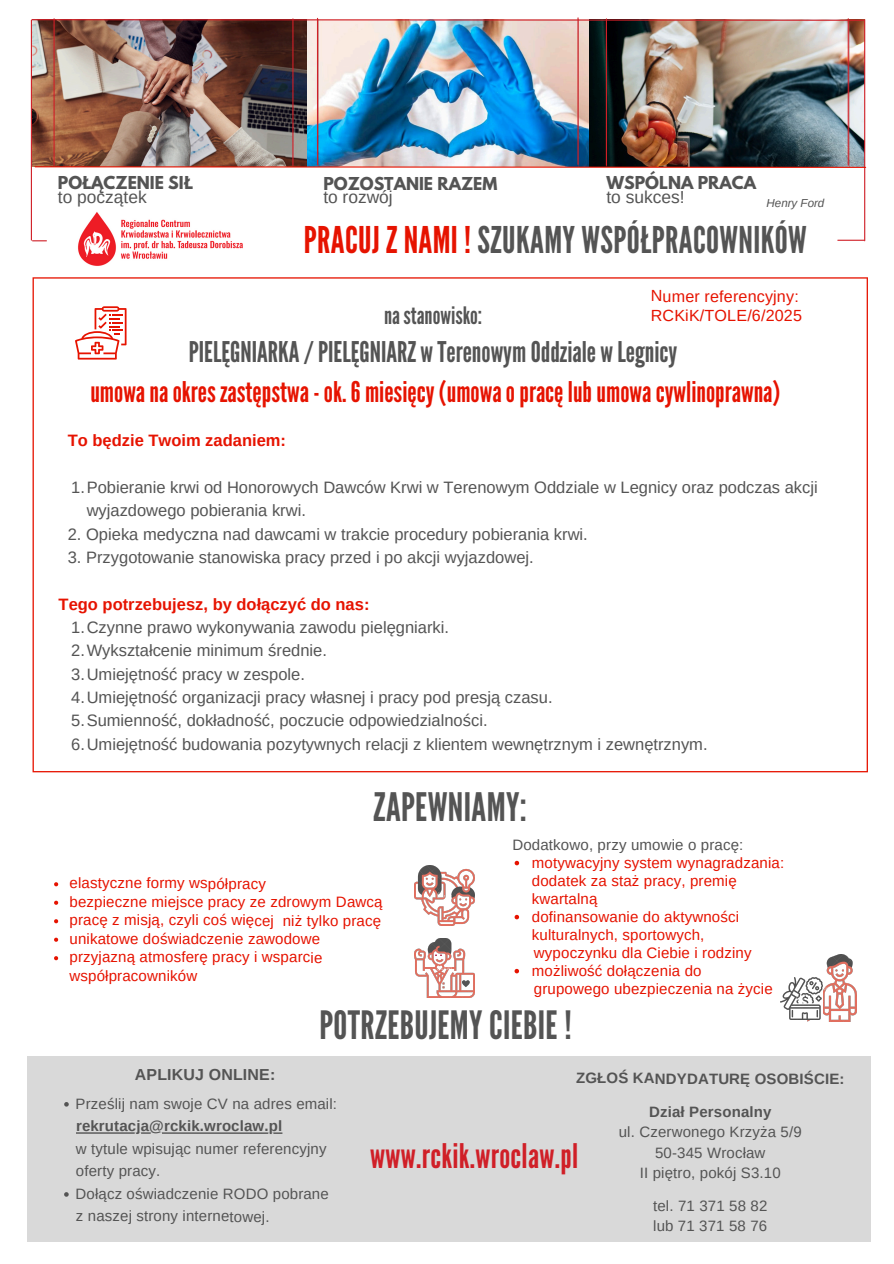
<style>
.page{position:relative;width:894px;height:1264px;background:#fff}
.page>*{position:absolute;margin:0;border:0;box-sizing:border-box;transform-origin:0 0}
.t1{font:39.15px "League Gothic";letter-spacing:.01em;color:#545454}
.t2{font:39px "League Gothic";letter-spacing:.01em;color:#545454}
.t3{font:36.75px "League Gothic";letter-spacing:.01em;color:#545454}
.t4{font:33.9px "League Gothic";letter-spacing:.01em;color:#d01f27}
.t5{font:28.5px/39.3px "League Gothic";color:#e61300;text-align:center}
.t6{font:24px "League Gothic";color:#545454}
.t7{font:17.4px "Arimo";color:#545454}
.t8{font:16.5px/23.2px "Arimo";color:#545454}
.t9{font:700 16.5px "Arimo";color:#e61300}
.t10{font:16.05px "Arimo";letter-spacing:.01em;color:#e61300}
.t11{font:700 15.9px "Arimo";letter-spacing:.01em;color:#545454}
.t12{font:700 15.75px "League Spartan";color:#545454}
.t13{font:15px/18px "Arimo";letter-spacing:.01em;color:#e61300}
.t14{font:15px/22.6px "Arimo";letter-spacing:.01em;color:#545454}
.t15{font:700 15px "Arimo";letter-spacing:.01em;color:#545454}
.t16{font:italic 11.55px "Arimo";color:#545454}
.s1{color:#e61300}
.s2{color:#545454}
</style>
<div class="page">
<img style="left:306px;top:21px;width:557px;height:145px">
<img style="left:33px;top:21px;width:273px;height:145px">
<hr style="left:31px;top:20px;width:1px;height:220px;background:#d01f27">
<hr style="left:317px;top:18px;width:1px;height:147px;background:#d01f27">
<hr style="left:577px;top:18px;width:1px;height:146px;background:#d01f27">
<hr style="left:863px;top:20px;width:2px;height:221px;background:#d01f27">
<svg style="left:31px;top:19px;width:833px;height:2px;background:#b64a4b"></svg>
<svg style="left:34px;top:166px;width:832px;height:2px;background:#ca5147"></svg>
<svg style="left:33px;top:240px;width:13px;height:1px"></svg>
<svg style="left:837px;top:240px;width:26px;height:1px"></svg>
<hr style="left:605px;top:19px;width:2px;height:146px;background:#d01f27">
<hr style="left:847px;top:19px;width:1px;height:146px;background:#d01f27">
<hr style="left:292px;top:19px;width:1px;height:146px;background:#d01f27">
<hr style="left:53px;top:19px;width:2px;height:146px;background:#d01f27">
<div style="left:27px;top:1055px;width:842px;height:186px;background:#d9d9d9"></div>
<img style="left:78px;top:212px;width:165px;height:54px">
<svg style="left:33px;top:277px;width:834px;height:495px"></svg>
<svg style="left:75px;top:306px;width:51px;height:53px"></svg>
<svg style="left:64px;top:1102px;width:5px;height:4px"></svg>
<hr style="left:76px;top:1132px;width:206px;height:1px;background:#545454">
<svg style="left:64px;top:1192px;width:5px;height:4px"></svg>
<img style="left:414px;top:865px;width:60px;height:60px">
<img style="left:414px;top:938px;width:60px;height:59px">
<svg style="left:435px;top:954px;width:7px;height:2px"></svg>
<svg style="left:54px;top:882px;width:4px;height:4px"></svg>
<svg style="left:54px;top:900px;width:4px;height:4px"></svg>
<svg style="left:54px;top:919px;width:4px;height:4px"></svg>
<svg style="left:54px;top:937px;width:4px;height:4px"></svg>
<svg style="left:54px;top:956px;width:4px;height:4px"></svg>
<svg style="left:514px;top:860px;width:5px;height:5px"></svg>
<svg style="left:514px;top:914px;width:5px;height:5px"></svg>
<svg style="left:514px;top:968px;width:5px;height:5px"></svg>
<img style="left:789px;top:954px;width:67px;height:67px">
<div style="left:784px;top:950px;width:38px;height:68px;background:#fff"></div>
<img style="left:780px;top:977px;width:42px;height:42px">
<h2 class="t12" style="left:606px;top:175px;width:151px">WSPÓLNA PRACA</h2>
<p class="t7" style="left:606px;top:187px;width:80px">to sukces!</p>
<h1 class="t12" style="left:58px;top:175px;width:136px">POŁĄCZENIE SIŁ</h1>
<p class="t7" style="left:58px;top:187px;width:90px">to początek</p>
<p class="t16" style="left:766px;top:196px;width:59px">Henry Ford</p>
<p class="t12" style="left:323px;top:175px;width:175px">POZOSTANIE RAZEM</p>
<p class="t7" style="left:323px;top:187px;width:71px">to rozwój</p>
<h1 class="t3" style="left:304px;top:219px;width:504px"><span class="s1">PRACUJ Z NAMI !</span> SZUKAMY WSPÓŁPRACOWNIKÓW</h1>
<p class="t10" style="left:650px;top:287px;width:149px">Numer referencyjny:</p>
<h1 class="t6" style="left:384px;top:301px;width:100px">nastanowisko:</h1>
<p class="t10" style="left:650px;top:306px;width:153px">RCKiK/TOLE/6/2025</p>
<h1 class="t5" style="left:90px;top:333px;width:691px"><span class="s2">PIELĘGNIARKA/PIELĘGNIARZ w Terenowym Oddziale w Legnicy </span>umowanaokreszastępstwa-ok.6 miesięcy(umowaopracęlubumowacywlinoprawna)</h1>
<p class="t9" style="left:68px;top:431px;width:220px">To będzie Twoim zadaniem:</p>
<p class="t8" style="left:87px;top:475px;width:732px;text-indent:-15px">1.Pobieranie krwi od Honorowych Dawców Krwi w Terenowym Oddziale w Legnicy oraz podczas akcji wyjazdowego pobierania krwi.</p>
<p class="t8" style="left:68px;top:522px;width:521px">2. Opieka medyczna nad dawcami w trakcie procedury pobierania krwi.</p>
<p class="t8" style="left:68px;top:545px;width:467px">3. Przygotowanie stanowiska pracy przed i po akcji wyjazdowej.</p>
<p class="t9" style="left:59px;top:594px;width:312px">Tego potrzebujesz, by dołączyć do nas:</p>
<p class="t8" style="left:71px;top:615px;width:379px">1.Czynne prawo wykonywania zawodu pielęgniarki.</p>
<p class="t8" style="left:71px;top:639px;width:257px">2.Wykształcenie minimum średnie.</p>
<p class="t8" style="left:71px;top:662px;width:235px">3.Umiejętność pracy w zespole.</p>
<p class="t8" style="left:71px;top:685px;width:482px">4.Umiejętność organizacji pracy własnej i pracy pod presją czasu.</p>
<p class="t8" style="left:71px;top:708px;width:417px">5.Sumienność, dokładność, poczucie odpowiedzialności.</p>
<p class="t8" style="left:71px;top:732px;width:637px">6.Umiejętność budowania pozytywnych relacji z klientem wewnętrznym i zewnętrznym.</p>
<h2 class="t1" style="left:373px;top:784px;width:155px">ZAPEWNIAMY:</h2>
<p class="t13" style="left:70px;top:874px;width:198px">elastyczne formy współpracy</p>
<p class="t13" style="left:69px;top:892px;width:314px">bezpieczne miejsce pracy ze zdrowym Dawcą</p>
<p class="t13" style="left:69px;top:911px;width:313px">pracę z misją, czyli coś więcej niż tylko pracę</p>
<p class="t13" style="left:69px;top:929px;width:252px">unikatowe doświadczenie zawodowe</p>
<p class="t13" style="left:69px;top:948px;width:254px;line-height:18.5px">przyjazną atmosferę pracy i wsparcie współpracowników</p>
<p class="t14" style="left:512px;top:833px;width:232px">Dodatkowo, przy umowie o pracę:</p>
<p class="t13" style="left:531px;top:853px;width:254px">motywacyjny system wynagradzania: dodatek za staż pracy, premię kwartalną</p>
<p class="t13" style="left:531px;top:907px;width:209px">dofinansowanie do aktywności kulturalnych, sportowych,</p>
<p class="t13" style="left:534px;top:943px;width:219px">wypoczynku dla Ciebie i rodziny</p>
<p class="t13" style="left:531px;top:961px;width:171px">możliwość dołączenia do</p>
<p class="t13" style="left:533px;top:979px;width:240px">grupowego ubezpieczenia na życie</p>
<p class="t2" style="left:319px;top:1002px;width:253px">POTRZEBUJEMY CIEBIE !</p>
<p class="t11" style="left:135px;top:1065px;width:142px">APLIKUJ ONLINE:</p>
<p class="t14" style="left:76px;top:1092px;width:263px">Prześlij nam swoje CV na adres email:</p>
<h4 class="t15" style="left:76px;top:1117px;width:208px">rekrutacja@rckik.wroclaw.pl</h4>
<p class="t14" style="left:76px;top:1137px;width:252px">w tytule wpisując numer referencyjny</p>
<h6 class="t14" style="left:75px;top:1159px;width:255px">oferty pracy.<br>Dołącz oświadczenie RODO pobrane</h6>
<p class="t14" style="left:76px;top:1204px;width:195px">z naszej strony internetowej.</p>
<p class="t15" style="left:576px;top:1069px;width:270px">ZGŁOŚ KANDYDATURĘ OSOBIŚCIE:</p>
<h6 class="t15" style="left:649px;top:1103px;width:124px">Dział Personalny</h6>
<p class="t14" style="left:618px;top:1120px;width:184px">ul. Czerwonego Krzyża 5/9</p>
<p class="t14" style="left:655px;top:1141px;width:112px">50-345 Wrocław</p>
<p class="t14" style="left:639px;top:1161px;width:142px">II piętro, pokój S3.10</p>
<p class="t14" style="left:653px;top:1194px;width:116px">tel. 71 371 58 82</p>
<p class="t14" style="left:653px;top:1214px;width:116px">lub 71 371 58 76</p>
<p class="t4" style="left:370px;top:1135px;width:209px">www.rckik.wroclaw.pl</p>
</div>
